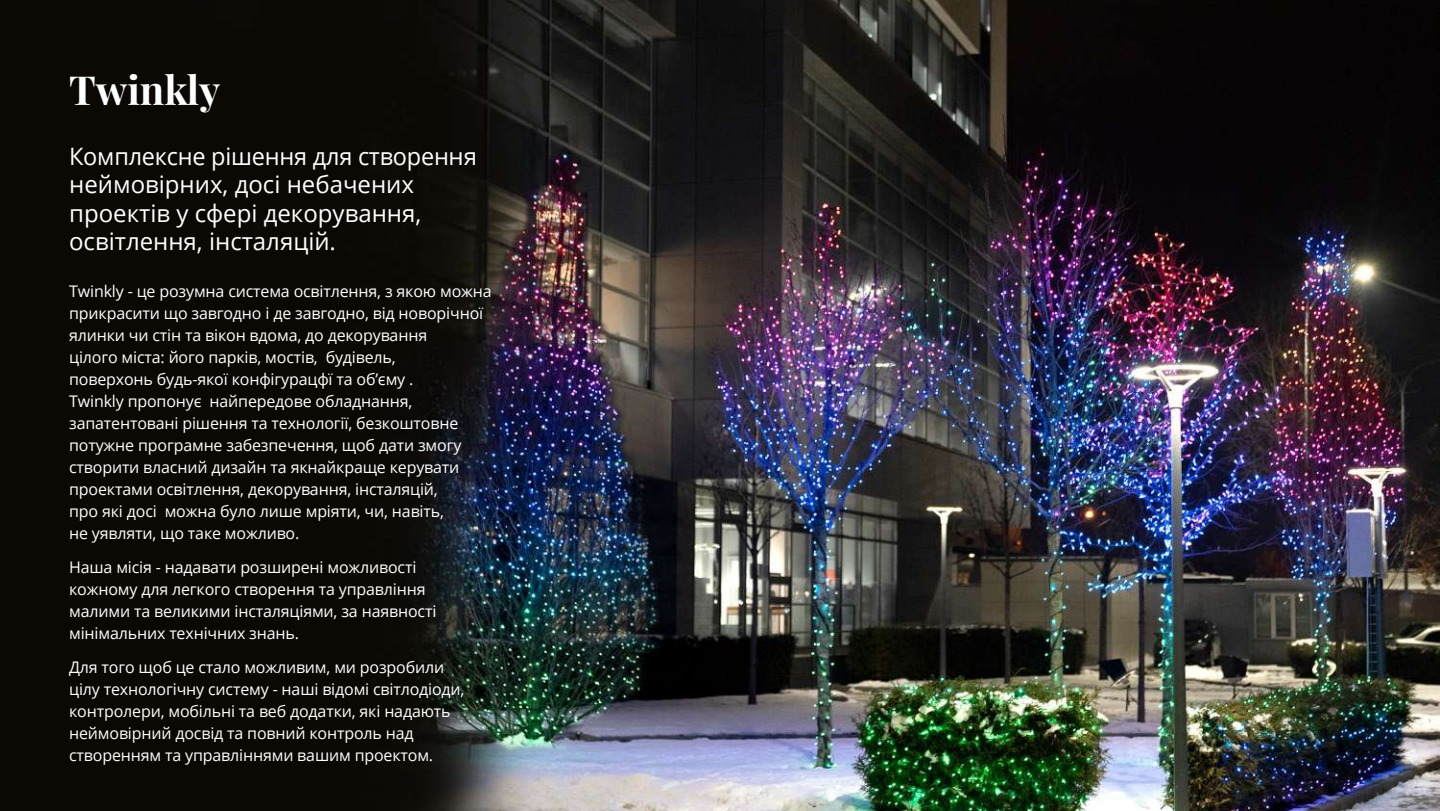
<style>
.page{position:relative;width:1440px;height:811px;background:#fff}
.page>*{position:absolute;margin:0;border:0;box-sizing:border-box;transform-origin:0 0}
.t1{font:700 40px "Playfair Display";color:#fff}
.t2{font:24px/28px "Open Sans";color:#fff}
.t3{font:16px/22px "Open Sans";letter-spacing:-.01em;color:#fff}
</style>
<div class="page">
<img style="left:0;top:0;width:1440px;height:811px">
<h1 class="t1" style="left:69px;top:64px;width:153px">Twinkly</h1>
<h2 class="t2" style="left:69px;top:142px;width:409px">Комплексне рішення для створення неймовірних, досі небачених проектів у сфері декорування, освітлення, інсталяцій.</h2>
<p class="t3" style="left:69px;top:280px;width:424px">Twinkly - це розумна система освітлення, з якою можна прикрасити що завгодно і де завгодно, від новорічної ялинки чи стін та вікон вдома, до декорування<br>цілого міста: його парків, мостів, будівель,<br>поверхонь будь-якої конфігурацфї та об’єму .<br>Twinkly пропонує найпередове обладнання, запатентовані рішення та технології, безкоштовне потужне програмне забезпечення, щоб дати змогу створити власний дизайн та якнайкраще керувати проектами освітлення, декорування, інсталяцій,<br>про які досі можна було лише мріяти, чи, навіть,<br>не уявляти, що таке можливо.</p>
<p class="t3" style="left:69px;top:556px;width:369px">Наша місія - надавати розширені можливості кожному для легкого створення та управління малими та великими інсталяціями, за наявності мінімальних технічних знань.</p>
<p class="t3" style="left:69px;top:656px;width:397px">Для того щоб це стало можливим, ми розробили цілу технологічну систему - наші відомі світлодіоди, контролери, мобільні та веб додатки, які надають неймовірний досвід та повний контроль над створенням та управліннями вашим проектом.</p>
</div>
